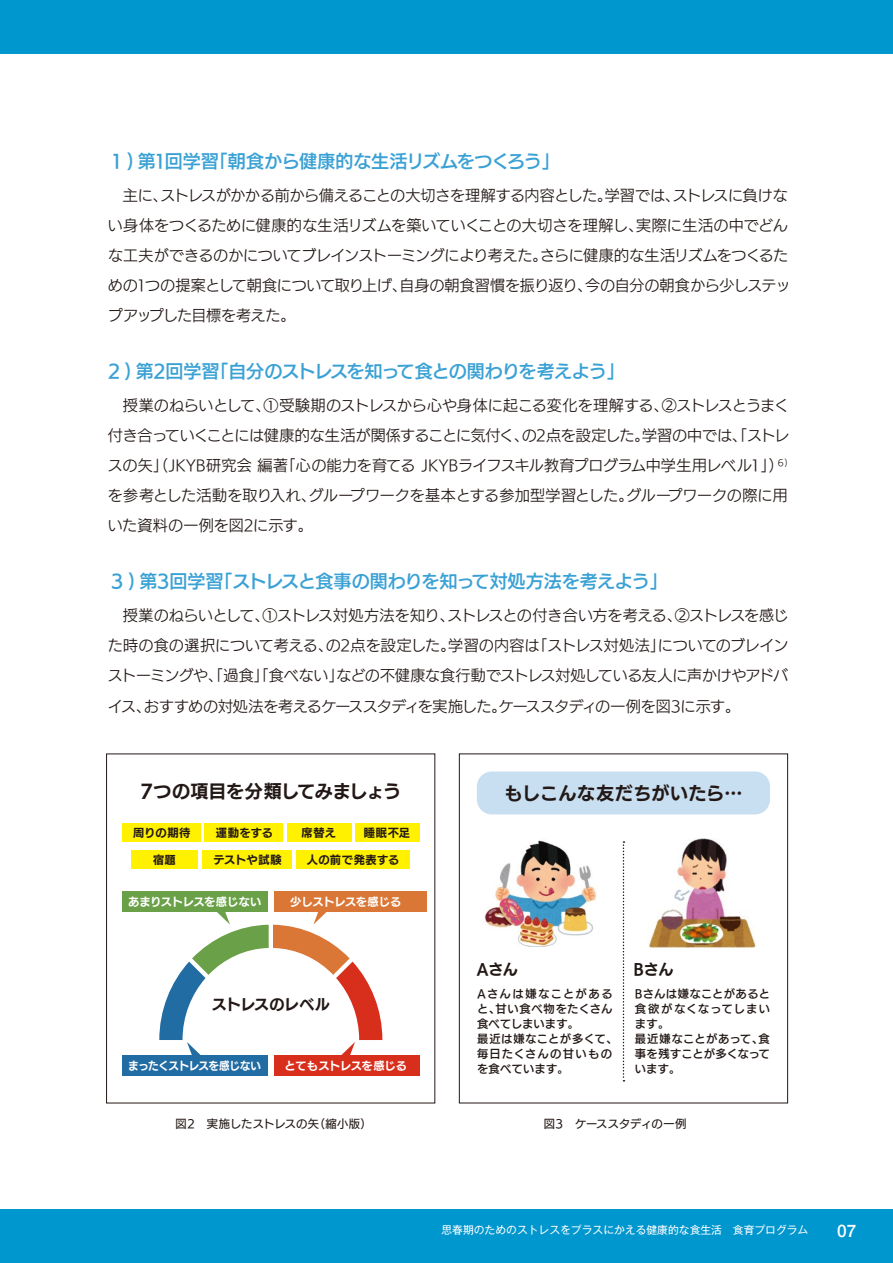
<style>
.page{position:relative;width:893px;height:1263px;background:#fff}
.page>*{position:absolute;margin:0;border:0;box-sizing:border-box;transform-origin:0 0}
.t1{font:18px "UD Kakugo Large Pr 6 N DB";letter-spacing:-.025em;color:#3aa1d5}
.t2{font:18px "UD Kakugo Large Pr 6 N B";letter-spacing:-.015em;color:#221815}
.t3{font:18px "UD Kakugo Large Pr 6 N B";letter-spacing:.005em;color:#221815}
.t4{font:500 17.25px "Helvetica Neue";color:#fff}
.t5{font:15px/30px "UD Kakugo Large Pr 6 N R";letter-spacing:-.015em;color:#221815}
.t6{font:15px "UD Kakugo Large Pr 6 N B";letter-spacing:-.025em;color:#221815}
.t7{font:11.25px/15px "UD Kakugo Large Pr 6 N DB";letter-spacing:.05em;color:#221815}
.t8{font:11.25px "UD Kakugo Large Pr 6 N B";letter-spacing:.03em;color:#221815}
.t9{font:11.25px "UD Kakugo Large Pr 6 N B";letter-spacing:-.025em;color:#fff}
.t10{font:11.25px "UD Kakugo Large Pr 6 N M";letter-spacing:.005em;color:#221815}
.t11{font:11.25px "UD Kakugo Large Pr 6 N B";letter-spacing:-.025em;color:#fff;scale:.94 1}
.t12{font:10.8px "Gothic MB101 Pro";color:#fff}
</style>
<div class="page">
<div style="left:0;top:0;width:893px;height:54px;background:#0096ce"></div>
<div style="left:0;top:1209px;width:893px;height:54px;background:#0096ce"></div>
<div style="left:459px;top:753px;width:329px;height:350px;border:1px solid #221815"></div>
<div style="left:477px;top:771px;width:293px;height:43px;background:#c8def1;border-radius:15px"></div>
<img style="left:485px;top:840px;width:112px;height:106px">
<img style="left:649px;top:839px;width:107px;height:109px">
<svg style="left:623px;top:841px;width:1px;height:240px"></svg>
<div style="left:123px;top:1056px;width:145px;height:20px;background:#216ca3"></div>
<div style="left:296px;top:850px;width:114px;height:19px;background:#fff100"></div>
<div style="left:202px;top:850px;width:90px;height:19px;background:#fff100"></div>
<div style="left:132px;top:850px;width:66px;height:19px;background:#fff100"></div>
<div style="left:355px;top:823px;width:65px;height:19px;background:#fff100"></div>
<div style="left:287px;top:823px;width:64px;height:19px;background:#fff100"></div>
<div style="left:205px;top:823px;width:78px;height:19px;background:#fff100"></div>
<div style="left:122px;top:823px;width:79px;height:19px;background:#fff100"></div>
<div style="left:274px;top:1056px;width:145px;height:20px;background:#d82e1c"></div>
<div style="left:123px;top:891px;width:145px;height:21px;background:#6aa047"></div>
<div style="left:274px;top:891px;width:152px;height:21px;background:#da7636"></div>
<svg style="left:159px;top:912px;width:223px;height:144px"></svg>
<p class="t1" style="left:108px;top:151px;width:453px">１) 第1回学習「朝食から健康的な生活リズムをつくろう」</p>
<p class="t5" style="left:108px;top:181px;width:684px;text-indent:15px">主に、ストレスがかかる前から備えることの大切さを理解する内容とした。学習では、ストレスに負けない身体をつくるために健康的な生活リズムを築いていくことの大切さを理解し、実際に生活の中でどんな工夫ができるのかについてブレインストーミングにより考えた。さらに健康的な生活リズムをつくるための1つの提案として朝食について取り上げ、自身の朝食習慣を振り返り、今の自分の朝食から少しステップアップした目標を考えた。</p>
<p class="t1" style="left:108px;top:361px;width:518px">2 ) 第2回学習「自分のストレスを知って食との関わりを考えよう」</p>
<p class="t5" style="left:108px;top:391px;width:683px;text-indent:15px">授業のねらいとして、①受験期のストレスから心や身体に起こる変化を理解する、②ストレスとうまく付き合っていくことには健康的な生活が関係することに気付く、の2点を設定した。学習の中では、「ストレスの矢」（JKYB研究会 編著「心の能力を育てる JKYBライフスキル教育プログラム中学生用レベル1」）<sup>６)</sup>を参考とした活動を取り入れ、グループワークを基本とする参加型学習とした。グループワークの際に用いた資料の一例を図2に示す。</p>
<p class="t1" style="left:108px;top:571px;width:562px">３) 第3回学習「ストレスと食事の関わりを知って対処方法を考えよう」</p>
<p class="t5" style="left:108px;top:601px;width:682px;text-align:justify;text-indent:15px">授業のねらいとして、①ストレス対処方法を知り、ストレスとの付き合い方を考える、②ストレスを感じた時の食の選択について考える、の2点を設定した。学習の内容は「ストレス対処法」についてのブレインストーミングや、「過食」「食べない」などの不健康な食行動でストレス対処している友人に声かけやアドバイス、おすすめの対処法を考えるケーススタディを実施した。ケーススタディの一例を図3に示す。</p>
<p class="t2" style="left:141px;top:781px;width:262px">7つの項目を分類してみましょう</p>
<p class="t8" style="left:133px;top:826px;width:59px">周りの期待</p>
<p class="t8" style="left:216px;top:826px;width:59px">運動をする</p>
<p class="t8" style="left:302px;top:826px;width:36px">席替え</p>
<p class="t8" style="left:364px;top:826px;width:48px">睡眠不足</p>
<p class="t8" style="left:153px;top:853px;width:24px">宿題</p>
<p class="t8" style="left:213px;top:853px;width:70px">テストや試験</p>
<p class="t8" style="left:307px;top:853px;width:94px">人の前で発表する</p>
<p class="t9" style="left:128px;top:895px;width:135px">あまりストレスを感じない</p>
<p class="t9" style="left:290px;top:895px;width:113px">少しストレスを感じる</p>
<p class="t6" style="left:212px;top:996px;width:120px">ストレスのレベル</p>
<p class="t11" style="left:128px;top:1059px;width:143px">まったくストレスを感じない</p>
<p class="t9" style="left:285px;top:1059px;width:124px">とてもストレスを感じる</p>
<p class="t10" style="left:176px;top:1118px;width:198px">図2　実施したストレスの矢（縮小版）</p>
<p class="t3" style="left:505px;top:783px;width:239px">もしこんな友だちがいたら…</p>
<p class="t6" style="left:476px;top:961px;width:43px">Aさん</p>
<p class="t7" style="left:477px;top:986px;width:142px">Aさんは嫌なことがあると、甘い食べ物をたくさん食べてしまいます。<br>最近は嫌なことが多くて、毎日たくさんの甘いものを食べています。</p>
<p class="t6" style="left:633px;top:961px;width:41px">Bさん</p>
<p class="t7" style="left:635px;top:986px;width:137px">Bさんは嫌なことがあると食欲がなくなってしまいます。<br>最近嫌なことがあって、食事を残すことが多くなっています。</p>
<p class="t10" style="left:544px;top:1118px;width:144px">図3　ケーススタディの一例</p>
<p class="t12" style="left:441px;top:1221px;width:368px">思春期のためのストレスをプラスにかえる健康的な食生活　食育プログラム</p>
<p class="t4" style="left:837px;top:1217px;width:21px">07</p>
</div>
